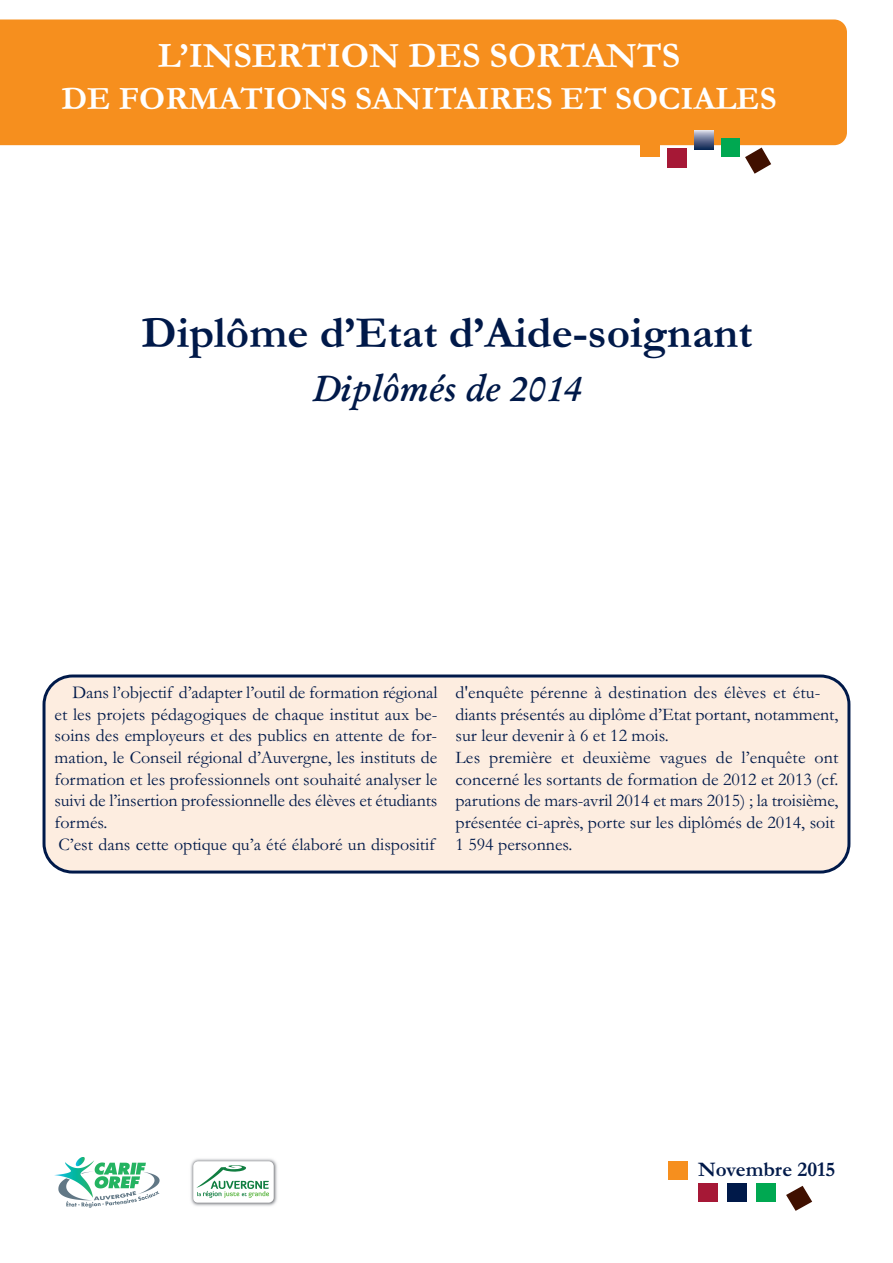
<style>
.page{position:relative;width:893px;height:1263px;background:#fff}
.page>*{position:absolute;margin:0;border:0;box-sizing:border-box;transform-origin:0 0}
.t1{font:700 45px "Garamond";color:#001949}
.t2{font:700 36px "Garamond";color:#fff}
.t3{font:italic 600 36px "Garamond";color:#001949}
.t4{font:700 33px "Garamond";color:#fff}
.t5{font:700 21px "Garamond";color:#001949}
.t6{font:18px/21.6px "Garamond";color:#001949}
</style>
<div class="page">
<div style="left:0;top:20px;width:847px;height:125px;background:#f68f1e"></div>
<div style="left:43px;top:674px;width:807px;height:199px;background:#fdede0"></div>
<img style="left:190px;top:1158px;width:87px;height:48px">
<svg style="left:193px;top:1161px;width:81px;height:42px"></svg>
<img style="left:55px;top:1157px;width:104px;height:51px">
<svg style="left:745px;top:148px;width:26px;height:26px"></svg>
<div style="left:721px;top:138px;width:19px;height:18px;background:#00a851"></div>
<svg style="left:694px;top:130px;width:19px;height:19px"></svg>
<div style="left:667px;top:148px;width:19px;height:19px;background:#a61836"></div>
<div style="left:640px;top:138px;width:19px;height:19px;background:#f68f1e"></div>
<svg style="left:786px;top:1186px;width:26px;height:25px"></svg>
<div style="left:756px;top:1183px;width:19px;height:19px;background:#00a851"></div>
<div style="left:728px;top:1183px;width:19px;height:19px;background:#001949"></div>
<div style="left:698px;top:1183px;width:20px;height:19px;background:#a61836"></div>
<div style="left:669px;top:1161px;width:19px;height:19px;background:#f68f1e"></div>
<h2 class="t2" style="left:158px;top:34px;width:524px">L’INSERTION DES SORTANTS</h2>
<h3 class="t4" style="left:62px;top:78px;width:716px">DE FORMATIONS SANITAIRES ET SOCIALES</h3>
<h1 class="t1" style="left:142px;top:305px;width:612px">Diplôme d’Etat d’Aide-soignant</h1>
<h2 class="t3" style="left:313px;top:367px;width:270px">Diplômés de 2014</h2>
<p class="t6" style="left:55px;top:681px;width:384px;text-indent:18px">Dans l’objectif d’adapter l’outil de formation régional et les projets pédagogiques de chaque institut aux be&shy;soins des employeurs et des publics en attente de for&shy;mation, le Conseil régional d’Auvergne, les instituts de formation et les professionnels ont souhaité analyser le suivi de l’insertion professionnelle des élèves et étudiants formés.<br>C’est dans cette optique qu’a été élaboré un dispositif</p>
<p class="t6" style="left:455px;top:681px;width:384px">d'enquête pérenne à destination des élèves et étu&shy;diants présentés au diplôme d’Etat portant, notamment, sur leur devenir à 6 et 12 mois.<br>Les première et deuxième vagues de l’enquête ont concerné les sortants de formation de 2012 et 2013 (cf. parutions de mars-avril 2014 et mars 2015) ; la troisième, présentée ci-après, porte sur les diplômés de 2014, soit 1 594 personnes.</p>
<p class="t5" style="left:698px;top:1156px;width:139px">Novembre 2015</p>
</div>
